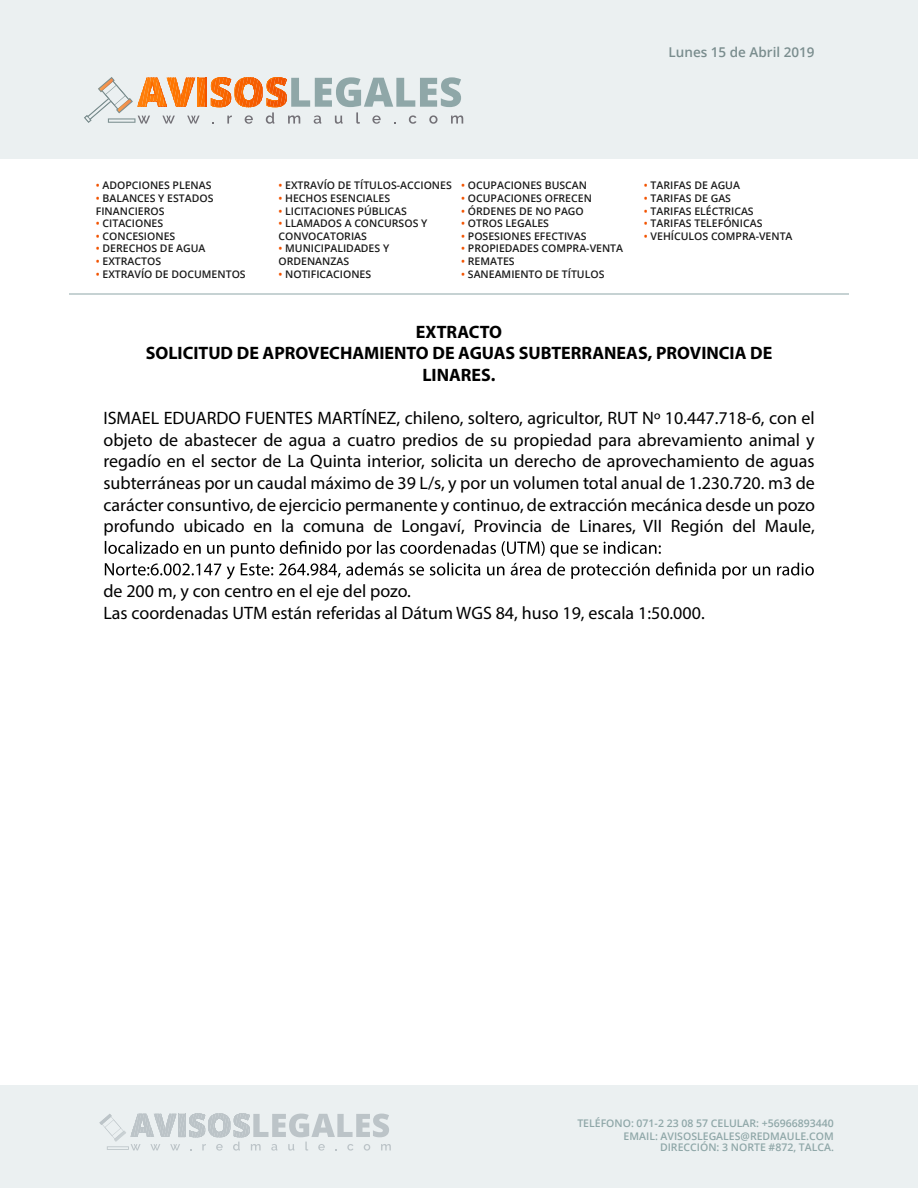
<style>
.page{position:relative;width:918px;height:1188px;background:#fff}
.page>*{position:absolute;margin:0;border:0;box-sizing:border-box;transform-origin:0 0}
.t1{font:18px/21.6px "Myriad Pro";color:#000;text-align:justify}
.t2{font:700 18px/21.6px "Myriad Pro";color:#000;text-align:center}
.t3{font:600 13.5px "Open Sans";color:#7a8d8e}
.t4{font:600 10.5px/12.6px "Open Sans";color:#1b1b1b}
.t5{font:600 10.5px/12.6px "Open Sans";color:#8fa7a8;text-align:right}
.s1{color:#f25300}
</style>
<div class="page">
<div style="left:0;top:0;width:918px;height:159px;background:#ebf0f1"></div>
<svg style="left:84px;top:77px;width:379px;height:47px"></svg>
<svg style="left:108px;top:118px;width:27px;height:5px"></svg>
<div style="left:0;top:1086px;width:918px;height:102px;background:#ebf0f1"></div>
<svg style="left:99px;top:1113px;width:292px;height:38px"></svg>
<svg style="left:107px;top:1146px;width:22px;height:4px"></svg>
<hr style="left:69px;top:294px;width:780px;height:1px;background:#8fa7a8">
<svg style="left:105px;top:541px;width:709px;height:38px"></svg>
<p class="t3" style="left:669px;top:43px;width:147px">Lunes 15 de Abril 2019</p>
<p class="t4" style="left:96px;top:179px;width:117px"><span class="s1">•</span> ADOPCIONES PLENAS</p>
<p class="t4" style="left:96px;top:192px;width:119px"><span class="s1">•</span> BALANCES Y ESTADOS<br>FINANCIEROS</p>
<p class="t4" style="left:96px;top:217px;width:69px"><span class="s1">•</span> CITACIONES</p>
<p class="t4" style="left:96px;top:230px;width:81px"><span class="s1">•</span> CONCESIONES</p>
<p class="t4" style="left:96px;top:242px;width:111px"><span class="s1">•</span> DERECHOS DE AGUA</p>
<p class="t4" style="left:96px;top:255px;width:67px"><span class="s1">•</span> EXTRACTOS</p>
<p class="t4" style="left:96px;top:267px;width:151px"><span class="s1">•</span> EXTRAVÍO DE DOCUMENTOS</p>
<p class="t4" style="left:279px;top:179px;width:175px"><span class="s1">•</span> EXTRAVÍO DE TÍTULOS-ACCIONES</p>
<p class="t4" style="left:279px;top:192px;width:113px"><span class="s1">•</span> HECHOS ESENCIALES</p>
<p class="t4" style="left:279px;top:204px;width:130px"><span class="s1">•</span> LICITACIONES PÚBLICAS</p>
<p class="t4" style="left:279px;top:217px;width:150px"><span class="s1">•</span> LLAMADOS A CONCURSOS Y<br>CONVOCATORIAS</p>
<p class="t4" style="left:279px;top:242px;width:112px"><span class="s1">•</span> MUNICIPALIDADES Y<br>ORDENANZAS</p>
<p class="t4" style="left:279px;top:267px;width:94px"><span class="s1">•</span> NOTIFICACIONES</p>
<p class="t4" style="left:461px;top:179px;width:127px"><span class="s1">•</span> OCUPACIONES BUSCAN</p>
<p class="t4" style="left:461px;top:192px;width:132px"><span class="s1">•</span> OCUPACIONES OFRECEN</p>
<p class="t4" style="left:461px;top:204px;width:124px"><span class="s1">•</span> ÓRDENES DE NO PAGO</p>
<p class="t4" style="left:461px;top:217px;width:89px"><span class="s1">•</span> OTROS LEGALES</p>
<p class="t4" style="left:461px;top:230px;width:127px"><span class="s1">•</span> POSESIONES EFECTIVAS</p>
<p class="t4" style="left:461px;top:242px;width:163px"><span class="s1">•</span> PROPIEDADES COMPRA-VENTA</p>
<p class="t4" style="left:461px;top:255px;width:55px"><span class="s1">•</span> REMATES</p>
<p class="t4" style="left:461px;top:267px;width:145px"><span class="s1">•</span> SANEAMIENTO DE TÍTULOS</p>
<p class="t4" style="left:644px;top:179px;width:98px"><span class="s1">•</span> TARIFAS DE AGUA</p>
<p class="t4" style="left:644px;top:192px;width:89px"><span class="s1">•</span> TARIFAS DE GAS</p>
<p class="t4" style="left:644px;top:204px;width:111px"><span class="s1">•</span> TARIFAS ELÉCTRICAS</p>
<p class="t4" style="left:644px;top:217px;width:120px"><span class="s1">•</span> TARIFAS TELEFÓNICAS</p>
<p class="t4" style="left:644px;top:230px;width:150px"><span class="s1">•</span> VEHÍCULOS COMPRA-VENTA</p>
<p class="t2" style="left:146px;top:320px;width:628px">EXTRACTO<br>SOLICITUD DE APROVECHAMIENTO DE AGUAS SUBTERRANEAS, PROVINCIA DE<br>LINARES.</p>
<p class="t1" style="left:103px;top:407px;width:713px">ISMAEL EDUARDO FUENTES MARTÍNEZ, chileno, soltero, agricultor, RUT Nº 10.447.718-6, con el objeto de abastecer de agua a cuatro predios de su propiedad para abrevamiento animal y regadío en el sector de La Quinta interior, solicita un derecho de aprovechamiento de aguas subterráneas por un caudal máximo de 39 L/s, y por un volumen total anual de 1.230.720. m3 de carácter consuntivo, de ejercicio permanente y continuo, de extracción mecánica desde un pozo profundo ubicado en la comuna de Longaví, Provincia de Linares, VII Región del Maule,</p>
<p class="t1" style="left:103px;top:580px;width:603px">de 200 m, y con centro en el eje del pozo.<br>Las coordenadas UTM están referidas al Dátum WGS 84, huso 19, escala 1:50.000.</p>
<p class="t5" style="left:577px;top:1117px;width:258px">TELÉFONO: 071-2 23 08 57 CELULAR: +56966893440<br>EMAIL: AVISOSLEGALES@REDMAULE.COM</p>
<p class="t5" style="left:660px;top:1141px;width:175px">DIRECCIÓN: 3 NORTE #872, TALCA.</p>
</div>
